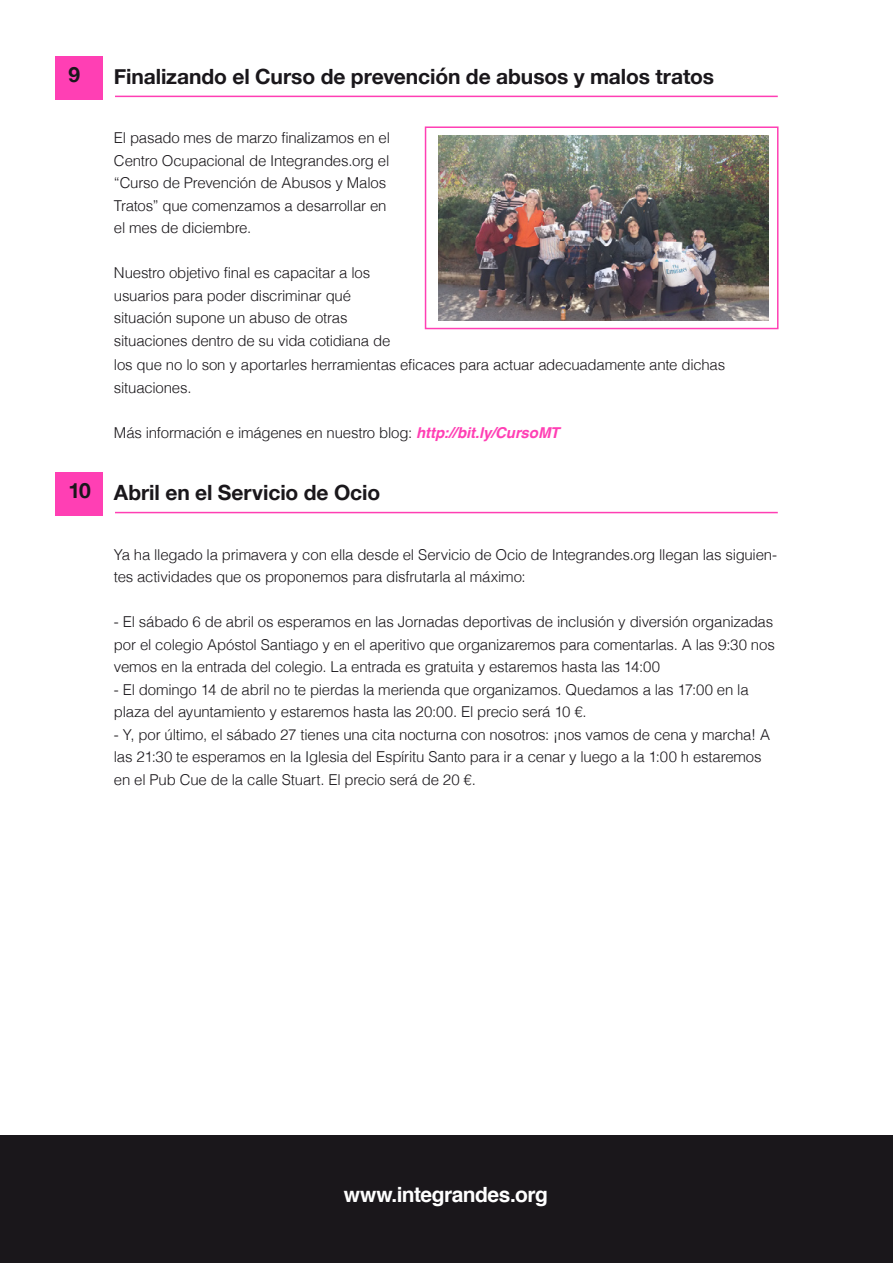
<style>
.page{position:relative;width:893px;height:1263px;background:#fff}
.page>*{position:absolute;margin:0;border:0;box-sizing:border-box;transform-origin:0 0}
.t1{font:700 21px "Helvetica Neue";letter-spacing:-.005em;color:#1a171b}
.t2{font:700 21px "Helvetica";letter-spacing:-.025em;color:#fff}
.t3{font:300 15px/22.5px "Helvetica";letter-spacing:-.015em;color:#1a171b}
.s1{font-weight:700;font-style:italic;color:#ff3fb4}
</style>
<div class="page">
<div style="left:425px;top:126px;width:353px;height:203px;border:2px solid #ff3fb4"></div>
<div style="left:56px;top:56px;width:47px;height:44px;background:#ff3fb4"></div>
<hr style="left:115px;top:96px;width:663px;height:1px;background:#ff3fb4">
<div style="left:56px;top:472px;width:47px;height:44px;background:#ff3fb4"></div>
<hr style="left:115px;top:512px;width:663px;height:1px;background:#ff3fb4">
<div style="left:0;top:1135px;width:892px;height:128px;background:#1a171b"></div>
<img style="left:438px;top:135px;width:330px;height:185px">
<h1 class="t1" style="left:69px;top:58px;width:13px">9</h1>
<h1 class="t1" style="left:114px;top:60px;width:602px">Finalizando el Curso de prevención de abusos y malos tratos</h1>
<p class="t3" style="left:114px;top:126px;width:278px">El pasado mes de marzo finalizamos en el Centro Ocupacional de Integrandes.org el “Curso de Prevención de Abusos y Malos Tratos” que comenzamos a desarrollar en el mes de diciembre.</p>
<p class="t3" style="left:114px;top:261px;width:278px">Nuestro objetivo final es capacitar a los usuarios para poder discriminar qué situación supone un abuso de otras situaciones dentro de su vida cotidiana de</p>
<p class="t3" style="left:114px;top:352px;width:613px">los que no lo son y aportarles herramientas eficaces para actuar adecuadamente ante dichas situaciones.</p>
<p class="t3" style="left:114px;top:420px;width:447px">Más información e imágenes en nuestro blog: <span class="s1">http://bit.ly/CursoMT</span></p>
<h1 class="t1" style="left:69px;top:476px;width:313px">10 Abril en el Servicio de Ocio</h1>
<p class="t3" style="left:114px;top:542px;width:665px">Ya ha llegado la primavera y con ella desde el Servicio de Ocio de Integrandes.org llegan las siguien&shy;tes actividades que os proponemos para disfrutarla al máximo:</p>
<p class="t3" style="left:114px;top:609px;width:662px;text-align:justify">- El sábado 6 de abril os esperamos en las Jornadas deportivas de inclusión y diversión organizadas por el colegio Apóstol Santiago y en el aperitivo que organizaremos para comentarlas. A las 9:30 nos vemos en la entrada del colegio. La entrada es gratuita y estaremos hasta las 14:00</p>
<p class="t3" style="left:114px;top:677px;width:636px">- El domingo 14 de abril no te pierdas la merienda que organizamos. Quedamos a las 17:00 en la plaza del ayuntamiento y estaremos hasta las 20:00. El precio será 10 €.</p>
<p class="t3" style="left:114px;top:722px;width:658px">- Y, por último, el sábado 27 tienes una cita nocturna con nosotros: ¡nos vamos de cena y marcha! A las 21:30 te esperamos en la Iglesia del Espíritu Santo para ir a cenar y luego a la 1:00 h estaremos en el Pub Cue de la calle Stuart. El precio será de 20 €.</p>
<h1 class="t2" style="left:344px;top:1178px;width:206px">www.integrandes.org</h1>
</div>
